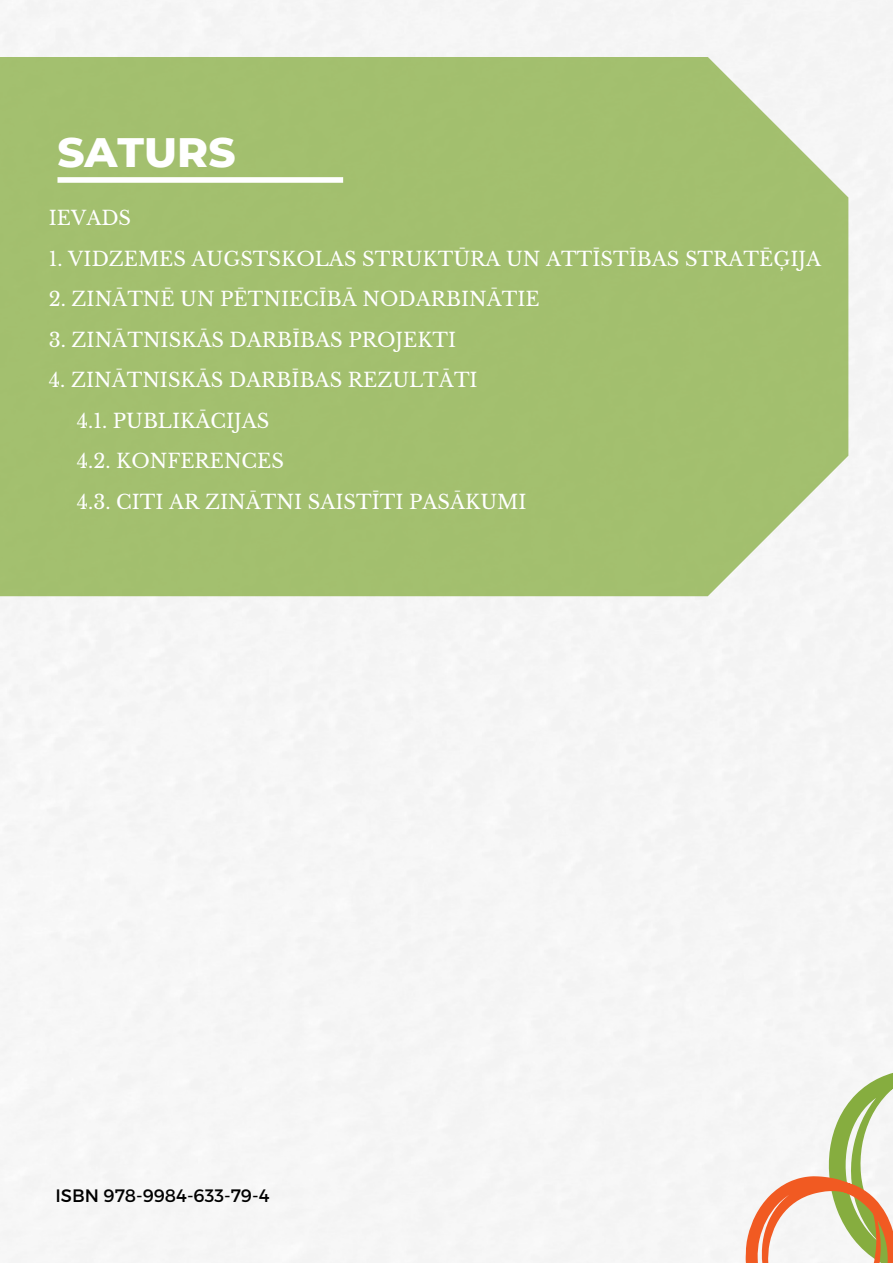
<style>
.page{position:relative;width:893px;height:1264px;background:#fff}
.page>*{position:absolute;margin:0;border:0;box-sizing:border-box;transform-origin:0 0}
.t1{font:800 42px "Montserrat";color:#fff}
.t2{font:19.5px "Libre Baskerville";color:#fff}
.t3{font:18px "Montserrat";color:#000}
</style>
<div class="page">
<div style="left:0;top:57px;width:848px;height:539px;background:#a3bf6e"></div>
<div style="left:57px;top:177px;width:286px;height:6px;background:#fff"></div>
<svg style="left:741px;top:1059px;width:151px;height:203px"></svg>
<p class="t1" style="left:57px;top:127px;width:179px">SATURS</p>
<p class="t2" style="left:49px;top:206px;width:84px">IEVADS</p>
<p class="t2" style="left:49px;top:247px;width:773px">1. VIDZEMES AUGSTSKOLAS STRUKTŪRA UN ATTĪSTĪBAS STRATĒĢIJA</p>
<p class="t2" style="left:49px;top:287px;width:492px">2. ZINĀTNĒ UN PĒTNIECĪBĀ NODARBINĀTIE</p>
<p class="t2" style="left:49px;top:328px;width:409px">3. ZINĀTNISKĀS DARBĪBAS PROJEKTI</p>
<p class="t2" style="left:49px;top:368px;width:430px">4. ZINĀTNISKĀS DARBĪBAS REZULTĀTI</p>
<p class="t2" style="left:77px;top:409px;width:194px">4.1. PUBLIKĀCIJAS</p>
<p class="t2" style="left:77px;top:449px;width:209px">4.2. KONFERENCES</p>
<p class="t2" style="left:77px;top:490px;width:451px">4.3. CITI AR ZINĀTNI SAISTĪTI PASĀKUMI</p>
<p class="t3" style="left:55px;top:1184px;width:215px">ISBN 978-9984-633-79-4</p>
</div>
